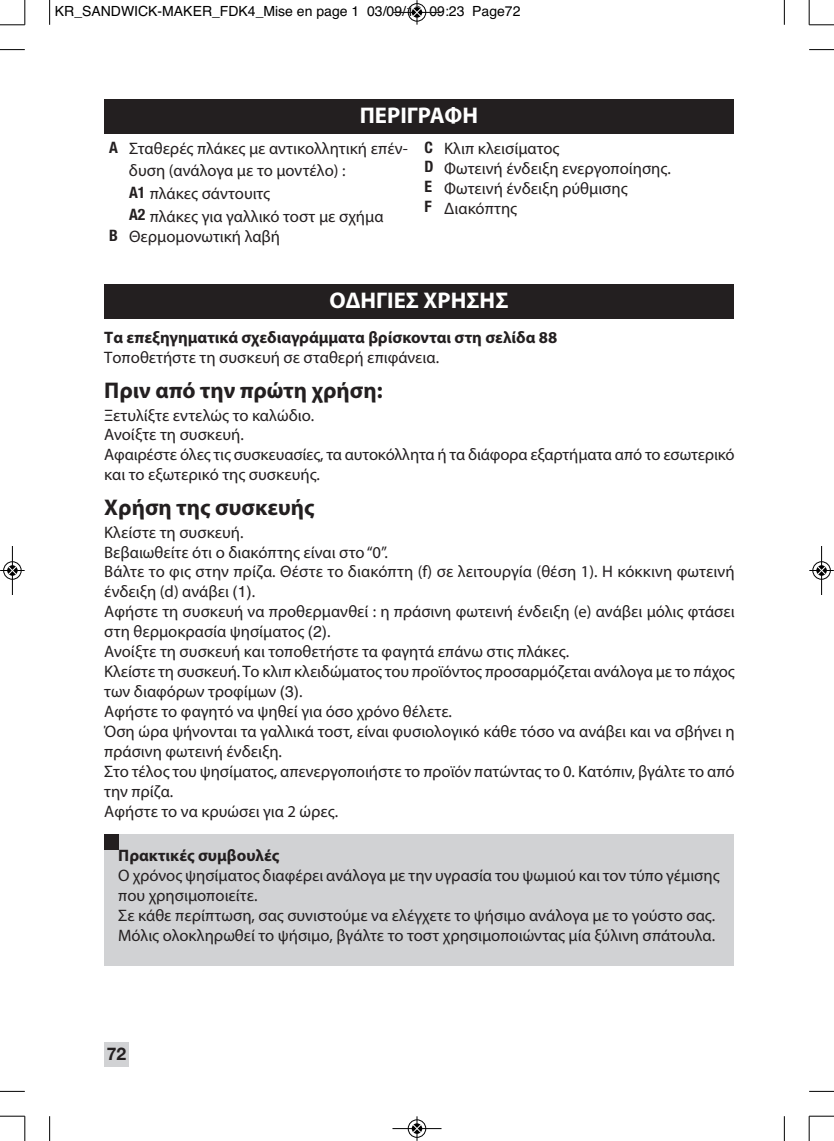
<style>
.page{position:relative;width:834px;height:1141px;background:#fff}
.page>*{position:absolute;margin:0;border:0;box-sizing:border-box;transform-origin:0 0}
.t1{font:700 22.75px "Myriad Pro";color:#231f20}
.t2{font:700 22.75px "Myriad Pro";color:#fff}
.t3{font:700 17.5px "Helvetica Neue";color:#231f20}
.t4{font:16.62px/19.9px "Myriad Pro";color:#231f20}
.t5{font:700 16.62px "Myriad Pro";color:#231f20}
.t6{font:14px "Helvetica";color:#000}
.s1{font-family:"Helvetica Neue";font-weight:700;font-stretch:condensed;font-size:15.75px}
.s2{font-family:"Helvetica";font-size:15.75px}
</style>
<div class="page">
<div style="left:104px;top:1042px;width:25px;height:25px;background:#d1d2d4"></div>
<div style="left:104px;top:99px;width:629px;height:35px;background:#231f20"></div>
<div style="left:104px;top:284px;width:629px;height:34px;background:#231f20"></div>
<div style="left:104px;top:834px;width:629px;height:131px;background:#d1d2d4"></div>
<div style="left:104px;top:834px;width:15px;height:16px;background:#231f20"></div>
<svg style="left:49px;top:0;width:1px;height:25px"></svg>
<svg style="left:0;top:49px;width:25px;height:1px"></svg>
<svg style="left:783px;top:0;width:1px;height:25px"></svg>
<svg style="left:809px;top:49px;width:24px;height:1px"></svg>
<svg style="left:49px;top:1116px;width:1px;height:25px"></svg>
<svg style="left:0;top:1091px;width:25px;height:1px"></svg>
<svg style="left:783px;top:1116px;width:1px;height:25px"></svg>
<svg style="left:809px;top:1091px;width:24px;height:1px"></svg>
<svg style="left:0;top:0;width:26px;height:26px"></svg>
<svg style="left:808px;top:0;width:25px;height:26px"></svg>
<svg style="left:0;top:1116px;width:26px;height:25px"></svg>
<svg style="left:808px;top:1116px;width:25px;height:25px"></svg>
<div style="left:407px;top:3px;width:19px;height:19px;border:1px solid #fff;border-radius:50%"></div>
<hr style="left:392px;top:12px;width:49px;height:1px;background:#000">
<div style="left:408px;top:3px;width:18px;height:18px;border:1px solid #000;border-radius:50%"></div>
<svg style="left:412px;top:0;width:9px;height:25px"></svg>
<div style="left:407px;top:1119px;width:19px;height:19px;border:1px solid #fff;border-radius:50%"></div>
<hr style="left:392px;top:1128px;width:49px;height:1px;background:#000">
<div style="left:408px;top:1120px;width:18px;height:18px;border:1px solid #000;border-radius:50%"></div>
<svg style="left:412px;top:1116px;width:9px;height:25px"></svg>
<div style="left:3px;top:561px;width:19px;height:19px;border:1px solid #fff;border-radius:50%"></div>
<hr style="left:12px;top:546px;width:1px;height:49px;background:#000">
<div style="left:3px;top:562px;width:18px;height:17px;border:1px solid #000;border-radius:50%"></div>
<svg style="left:0;top:566px;width:25px;height:9px"></svg>
<div style="left:812px;top:561px;width:18px;height:19px;border:1px solid #fff;border-radius:50%"></div>
<hr style="left:821px;top:546px;width:1px;height:49px;background:#000">
<div style="left:812px;top:562px;width:18px;height:17px;border:1px solid #000;border-radius:50%"></div>
<svg style="left:809px;top:566px;width:24px;height:9px"></svg>
<p class="t6" style="left:55px;top:6px;width:467px">KR_SANDWICK-MAKER_FDK4_Mise en page 1 03/09/12 09:23 Page72</p>
<h1 class="t2" style="left:360px;top:102px;width:120px">ΠΕΡΙΓΡΑΦH</h1>
<p class="t4" style="left:129px;top:137px;width:280px;line-height:22.6px;text-indent:-20px"><span class="s1">A</span> Σταθερές πλάκες με αντικολλητική επέν&shy;δυση (ανάλογα με το μοντέλο) :<br><span class="s1">A1</span> πλάκες σάντουιτς<br><span class="s1">A2</span> πλάκες για γαλλικό τοστ με σχήμα</p>
<p class="t4" style="left:109px;top:227px;width:172px"><span class="s1">B</span> Θερμομονωτική λαβή</p>
<p class="t4" style="left:424px;top:138px;width:248px"><span class="s1">C</span> Κλιπ κλεισίματος<br><span class="s1">D</span> Φωτεινή ένδειξη ενεργοποίησης.<br><span class="s1">E</span> Φωτεινή ένδειξη ρύθμισης<br><span class="s1">F</span> Διακόπτης</p>
<h1 class="t2" style="left:329px;top:287px;width:180px">ΟΔΗΓΙΕΣ ΧΡΗΣΗΣ</h1>
<p class="t5" style="left:104px;top:328px;width:454px">Τα επεξηγηματικά σχεδιαγράμματα βρίσκονται στη σελίδα 88</p>
<p class="t4" style="left:104px;top:348px;width:336px">Τοποθετήστε τη συσκευή σε σταθερή επιφάνεια.</p>
<h1 class="t1" style="left:104px;top:377px;width:280px">Πριν από την πρώτη χρήση:</h1>
<p class="t4" style="left:104px;top:405px;width:632px">Ξετυλίξτε εντελώς το καλώδιο.<br>Ανοίξτε τη συσκευή.<br>Αφαιρέστε όλες τις συσκευασίες, τα αυτοκόλλητα ή τα διάφορα εξαρτήματα από το εσωτερικό και το εξωτερικό της συσκευής.</p>
<h1 class="t1" style="left:104px;top:494px;width:212px">Χρήση της συσκευής</h1>
<p class="t4" style="left:104px;top:522px;width:632px">Κλείστε τη συσκευή.<br>Βεβαιωθείτε ότι ο διακόπτης είναι στο “0”.<br>Βάλτε το φις στην πρίζα. Θέστε το διακόπτη (f) σε λειτουργία (θέση 1). Η κόκκινη φωτεινή ένδειξη (d) ανάβει <span class="s2">(1)</span>.<br>Αφήστε τη συσκευή να προθερμανθεί : η πράσινη φωτεινή ένδειξη (e) ανάβει μόλις φτάσει στη θερμοκρασία ψησίματος <span class="s2">(2)</span>.<br>Ανοίξτε τη συσκευή και τοποθετήστε τα φαγητά επάνω στις πλάκες.<br>Κλείστε τη συσκευή. Το κλιπ κλειδώματος του προϊόντος προσαρμόζεται ανάλογα με το πάχος των διαφόρων τροφίμων <span class="s2">(3)</span>.<br>Αφήστε το φαγητό να ψηθεί για όσο χρόνο θέλετε.<br>Όση ώρα ψήνονται τα γαλλικά τοστ, είναι φυσιολογικό κάθε τόσο να ανάβει και να σβήνει η πράσινη φωτεινή ένδειξη.<br>Στο τέλος του ψησίματος, απενεργοποιήστε το προϊόν πατώντας το 0. Κατόπιν, βγάλτε το από την πρίζα.<br>Αφήστε το να κρυώσει για 2 ώρες.</p>
<p class="t5" style="left:118px;top:845px;width:163px">Πρακτικές συμβουλές</p>
<p class="t4" style="left:118px;top:865px;width:602px">Ο χρόνος ψησίματος διαφέρει ανάλογα με την υγρασία του ψωμιού και τον τύπο γέμισης που χρησιμοποιείτε.<br>Σε κάθε περίπτωση, σας συνιστούμε να ελέγχετε το ψήσιμο ανάλογα με το γούστο σας.<br>Μόλις ολοκληρωθεί το ψήσιμο, βγάλτε το τοστ χρησιμοποιώντας μία ξύλινη σπάτουλα.</p>
<p class="t3" style="left:107px;top:1047px;width:21px">72</p>
</div>
